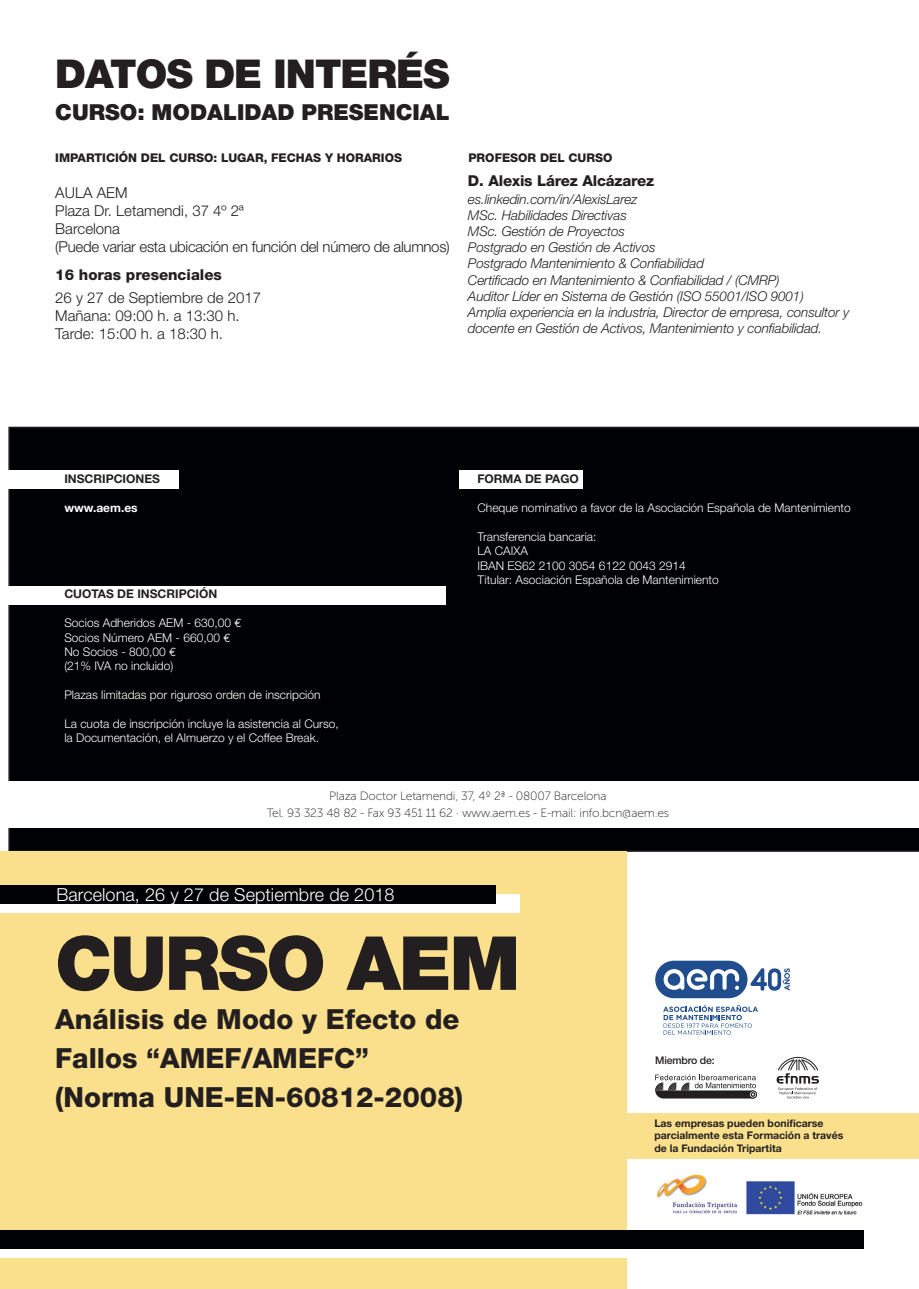
<style>
.page{position:relative;width:919px;height:1289px;background:#fff}
.page>*{position:absolute;margin:0;border:0;box-sizing:border-box;transform-origin:0 0}
.t1{font:900 74.55px "Helvetica Neue LT Std";letter-spacing:-.025em;color:#231f20}
.t2{font:900 39.75px "Helvetica Neue LT Std";letter-spacing:-.025em;color:#231f20}
.t3{font:800 27.75px "Helvetica Neue LT Std";color:#231f20}
.t4{font:900 22.05px "Helvetica Neue LT Std";color:#231f20}
.t5{font:300 18px "Helvetica Neue LT Std";letter-spacing:.005em;color:#fff}
.OBJETIVOS{font:300 15px "Helvetica Neue LT Std";color:#231f20}
.OBJETIVOS-2{font:300 15px "Helvetica Neue LT Std";letter-spacing:-.02em;color:#231f20}
.OBJETIVOS-3{font:800 15px "Helvetica Neue LT Std";letter-spacing:-.01em;color:#231f20}
.OBJETIVOS-4{font:italic 300 13.5px "Helvetica Neue LT Std";letter-spacing:-.01em;color:#231f20}
.t6{font:300 12px "Helvetica Neue LT Std";color:#fff}
.t7{font:12px "Museo Sans 100";letter-spacing:-.015em;color:#231f20}
.t8{font:800 12px "Helvetica Neue LT Std";color:#231f20}
.t9{font:700 12px "Helvetica Neue LT Std";color:#231f20}
.t10{font:700 12px "Helvetica Neue LT Std";color:#fff}
.t11{font:700 10.5px/12.6px "Helvetica Neue LT Std";color:#231f20}
.t12{font:500 10.5px "Helvetica Neue LT Std";letter-spacing:-.015em;color:#231f20}
.s1{font-family:"Euro Mono";font-weight:400}
</style>
<div class="page">
<div style="left:8px;top:426px;width:910px;height:425px;background:#000104"></div>
<div style="left:0;top:851px;width:626px;height:437px;background:#fae08c"></div>
<div style="left:0;top:894px;width:519px;height:19px;background:#fff"></div>
<div style="left:0;top:1239px;width:879px;height:19px;background:#fff"></div>
<div style="left:0;top:885px;width:496px;height:19px;background:#000104"></div>
<div style="left:0;top:1229px;width:863px;height:19px;background:#000104"></div>
<svg style="left:776px;top:1056px;width:42px;height:42px"></svg>
<div style="left:749px;top:1090px;width:8px;height:8px;border:1px solid #231f20;border-radius:50%"></div>
<svg style="left:655px;top:1074px;width:101px;height:24px"></svg>
<div style="left:5px;top:470px;width:173px;height:19px;background:#fff"></div>
<div style="left:0;top:586px;width:445px;height:19px;background:#fff"></div>
<div style="left:459px;top:470px;width:123px;height:19px;background:#fff"></div>
<div style="left:8px;top:780px;width:910px;height:47px;background:#fff"></div>
<img style="left:746px;top:1181px;width:117px;height:33px">
<img style="left:656px;top:1174px;width:82px;height:40px">
<div style="left:594px;top:1113px;width:324px;height:45px;background:#fae08c"></div>
<div style="left:655px;top:960px;width:92px;height:38px;background:#204d8d;border-radius:19px"></div>
<svg style="left:663px;top:1005px;width:95px;height:29px"></svg>
<svg style="left:663px;top:969px;width:76px;height:20px"></svg>
<svg style="left:750px;top:968px;width:39px;height:22px"></svg>
<p class="t2" style="left:55px;top:50px;width:396px">DATOS DE INTERÉS</p>
<p class="t4" style="left:55px;top:99px;width:396px">CURSO: MODALIDAD PRESENCIAL</p>
<p class="t8" style="left:55px;top:150px;width:348px">IMPARTICIÓN DEL CURSO: LUGAR, FECHAS Y HORARIOS</p>
<p class="OBJETIVOS" style="left:55px;top:183px;width:74px">AULA AEM</p>
<p class="OBJETIVOS" style="left:55px;top:201px;width:190px">Plaza Dr. Letamendi, 37 4º 2ª</p>
<p class="OBJETIVOS" style="left:55px;top:219px;width:66px">Barcelona</p>
<p class="OBJETIVOS-2" style="left:55px;top:237px;width:396px">(Puede variar esta ubicación en función del número de alumnos)</p>
<p class="OBJETIVOS-3" style="left:55px;top:266px;width:168px">16 horas presenciales</p>
<p class="OBJETIVOS" style="left:55px;top:288px;width:207px">26 y 27 de Septiembre de 2017</p>
<p class="OBJETIVOS" style="left:55px;top:306px;width:186px">Mañana: 09:00 h. a 13:30 h.</p>
<p class="OBJETIVOS" style="left:55px;top:324px;width:169px">Tarde: 15:00 h. a 18:30 h.</p>
<p class="t8" style="left:468px;top:150px;width:145px">PROFESOR DEL CURSO</p>
<p class="OBJETIVOS-3" style="left:468px;top:171px;width:188px">D. Alexis Lárez Alcázarez</p>
<p class="OBJETIVOS-4" style="left:468px;top:191px;width:171px">es.linkedin.com/in/AlexisLarez</p>
<p class="OBJETIVOS-4" style="left:468px;top:207px;width:160px">MSc. Habilidades Directivas</p>
<p class="OBJETIVOS-4" style="left:468px;top:223px;width:158px">MSc. Gestión de Proyectos</p>
<p class="OBJETIVOS-4" style="left:468px;top:239px;width:189px">Postgrado en Gestión de Activos</p>
<p class="OBJETIVOS-4" style="left:468px;top:255px;width:238px">Postgrado Mantenimiento &amp; Confiabilidad</p>
<p class="OBJETIVOS-4" style="left:468px;top:272px;width:313px">Certificado en Mantenimiento &amp; Confiabilidad / (CMRP)</p>
<p class="OBJETIVOS-4" style="left:468px;top:288px;width:337px">Auditor Líder en Sistema de Gestión (ISO 55001/ISO 9001)</p>
<p class="OBJETIVOS-4" style="left:468px;top:304px;width:383px">Amplia experiencia en la industria, Director de empresa, consultor y</p>
<p class="OBJETIVOS-4" style="left:468px;top:320px;width:356px">docente en Gestión de Activos, Mantenimiento y confiabilidad.</p>
<p class="t9" style="left:64px;top:471px;width:97px">INSCRIPCIONES</p>
<p class="t10" style="left:64px;top:500px;width:75px">www.aem.es</p>
<p class="t9" style="left:64px;top:586px;width:154px">CUOTAS DE INSCRIPCIÓN</p>
<p class="t6" style="left:64px;top:615px;width:179px">Socios Adheridos AEM - 630,00 <span class="s1">E</span></p>
<p class="t6" style="left:64px;top:630px;width:168px">Socios Número AEM - 660,00 <span class="s1">E</span></p>
<p class="t6" style="left:64px;top:644px;width:113px">No Socios - 800,00 <span class="s1">E</span></p>
<p class="t6" style="left:64px;top:659px;width:110px">(21% IVA no incluido)</p>
<p class="t6" style="left:64px;top:687px;width:258px">Plazas limitadas por riguroso orden de inscripción</p>
<p class="t6" style="left:64px;top:716px;width:276px">La cuota de inscripción incluye la asistencia al Curso,</p>
<p class="t6" style="left:64px;top:731px;width:256px">la Documentación, el Almuerzo y el Coffee Break.</p>
<p class="t9" style="left:477px;top:471px;width:103px">FORMA DE PAGO</p>
<p class="t6" style="left:477px;top:500px;width:374px">Cheque nominativo a favor de la Asociación Española de Mantenimiento</p>
<p class="t6" style="left:477px;top:529px;width:120px">Transferencia bancaria:</p>
<p class="t6" style="left:477px;top:543px;width:52px">LA CAIXA</p>
<p class="t6" style="left:477px;top:558px;width:210px">IBAN ES62 2100 3054 6122 0043 2914</p>
<p class="t6" style="left:477px;top:572px;width:243px">Titular: Asociación Española de Mantenimiento</p>
<p class="t7" style="left:329px;top:789px;width:279px">Plaza Doctor Letamendi, 37, 4º 2ª - 08007 Barcelona</p>
<p class="t7" style="left:267px;top:806px;width:404px">Tel. 93 323 48 82 - Fax 93 451 11 62 · www.aem.es - E-mail: info.bcn@aem.es</p>
<p class="t5" style="left:56px;top:883px;width:340px">Barcelona, 26 y 27 de Septiembre de 2018</p>
<p class="t1" style="left:55px;top:918px;width:466px">CURSO AEM</p>
<p class="t3" style="left:55px;top:1002px;width:405px">Análisis de Modo y Efecto de</p>
<p class="t3" style="left:55px;top:1041px;width:315px">Fallos “AMEF/AMEFC”</p>
<p class="t3" style="left:55px;top:1080px;width:409px">(Norma UNE-EN-60812-2008)</p>
<p class="t12" style="left:655px;top:1054px;width:61px">Miembro de:</p>
<p class="t11" style="left:654px;top:1116px;width:190px">Las empresas pueden bonificarse parcialmente esta Formación a través de la Fundación Tripartita</p>
</div>
